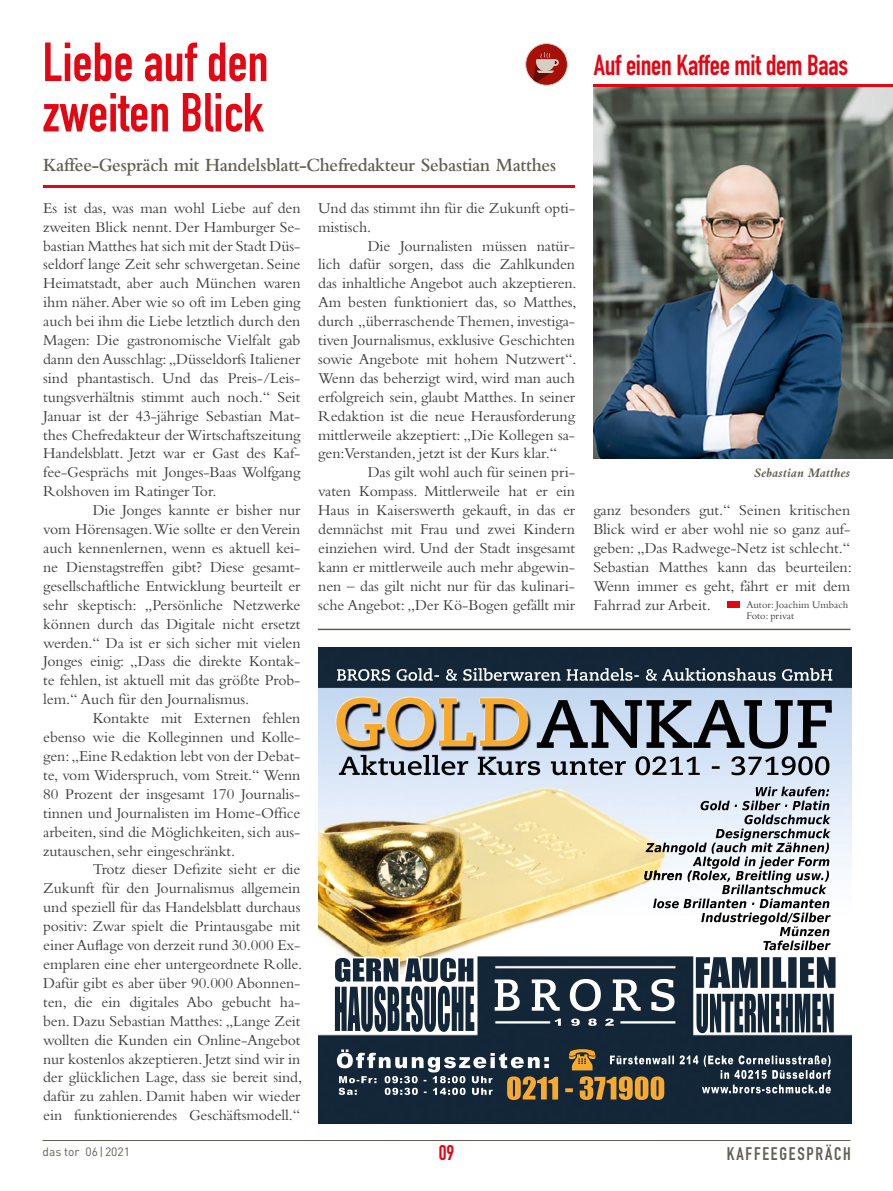
<style>
.page{position:relative;width:893px;height:1191px;background:#fff}
.page>*{position:absolute;margin:0;border:0;box-sizing:border-box;transform-origin:0 0}
.t1{font:700 54px "DIN Condensed";color:#e30613}
.t2{font:700 28.5px "DIN Condensed";letter-spacing:-.01em;color:#e30613}
.t3{font:700 21px "DIN Condensed";color:#e30613}
.t4{font:600 19.5px "Bembo";letter-spacing:-.015em;color:#615e52;scale:.95 1}
.t5{font:700 18px "DIN Condensed";letter-spacing:.1em;color:#615e52}
.t6{font:15.75px/18.9px "Bembo";letter-spacing:-.005em;color:#3c3c3b;text-align:justify}
.t7{font:italic 700 13.5px "Bembo";color:#615e52}
.t8{font:12px "DIN";color:#615e52}
.t9{font:10.5px/10.8px "Bembo";color:#3c3c3b}
</style>
<div class="page">
<img style="left:593px;top:87px;width:300px;height:371px">
<hr style="left:43px;top:185px;width:532px;height:3px;background:#e30613">
<svg style="left:525px;top:43px;width:43px;height:43px"></svg>
<hr style="left:593px;top:85px;width:300px;height:2px;background:#e30613">
<hr style="left:43px;top:1140px;width:807px;height:1px;background:#615e52">
<div style="left:727px;top:601px;width:13px;height:7px;background:#e30613"></div>
<hr style="left:318px;top:628px;width:532px;height:2px;background:#615e52">
<img style="left:318px;top:647px;width:533px;height:477px">
<img style="left:555px;top:1018px;width:59px;height:8px">
<img style="left:495px;top:979px;width:180px;height:32px">
<img style="left:507px;top:1076px;width:157px;height:24px">
<img style="left:569px;top:1049px;width:27px;height:21px">
<img style="left:610px;top:1055px;width:221px;height:38px">
<img style="left:337px;top:1049px;width:212px;height:23px">
<img style="left:339px;top:1075px;width:154px;height:20px">
<img style="left:333px;top:956px;width:143px;height:77px">
<img style="left:335px;top:985px;width:140px;height:47px">
<img style="left:335px;top:957px;width:138px;height:25px">
<img style="left:695px;top:992px;width:140px;height:43px">
<img style="left:696px;top:993px;width:138px;height:40px">
<img style="left:694px;top:955px;width:143px;height:34px">
<img style="left:696px;top:957px;width:140px;height:30px">
<img style="left:644px;top:786px;width:187px;height:84px">
<img style="left:644px;top:870px;width:187px;height:80px">
<img style="left:339px;top:755px;width:491px;height:20px">
<img style="left:336px;top:697px;width:192px;height:50px">
<img style="left:537px;top:700px;width:295px;height:49px">
<img style="left:337px;top:668px;width:495px;height:13px">
<h1 class="t1" style="left:43px;top:26px;width:228px">Liebe auf den</h1>
<h2 class="t2" style="left:594px;top:45px;width:256px">Auf einen Kaffee mit dem Baas</h2>
<h1 class="t1" style="left:43px;top:76px;width:223px">zweiten Blick</h1>
<p class="t4" style="left:43px;top:154px;width:542px">Kaffee-Gespräch mit Handelsblatt-Chefredakteur Sebastian Matthes</p>
<p class="t6" style="left:43px;top:198px;width:259px">Es ist das, was man wohl Liebe auf den zweiten Blick nennt. Der Hamburger Se&shy;bastian Matthes hat sich mit der Stadt Düs&shy;seldorf lange Zeit sehr schwergetan. Seine Heimatstadt, aber auch München waren ihm näher. Aber wie so oft im Leben ging auch bei ihm die Liebe letztlich durch den Magen: Die gastronomische Vielfalt gab dann den Ausschlag: „Düsseldorfs Italiener sind phantastisch. Und das Preis-/Leis&shy;tungsverhältnis stimmt auch noch.“ Seit Januar ist der 43-jährige Sebastian Mat&shy;thes Chefredakteur der Wirtschaftszeitung Handelsblatt. Jetzt war er Gast des Kaf&shy;fee-Gesprächs mit Jonges-Baas Wolfgang Rolshoven im Ratinger Tor.</p>
<p class="t6" style="left:43px;top:500px;width:259px;text-indent:50px">Die Jonges kannte er bisher nur vom Hörensagen.Wie sollte er den Verein auch kennenlernen, wenn es aktuell kei&shy;ne Dienstagstreffen gibt? Diese gesamt&shy;gesellschaftliche Entwicklung beurteilt er sehr skeptisch: „Persönliche Netzwerke können durch das Digitale nicht ersetzt werden.“ Da ist er sich sicher mit vielen Jonges einig: „Dass die direkte Kontak&shy;te fehlen, ist aktuell mit das größte Prob&shy;lem.“ Auch für den Journalismus.</p>
<p class="t6" style="left:43px;top:708px;width:259px;text-indent:50px">Kontakte mit Externen fehlen ebenso wie die Kolleginnen und Kolle&shy;gen: „Eine Redaktion lebt von der Debat&shy;te, vom Widerspruch, vom Streit.“ Wenn 80 Prozent der insgesamt 170 Journalis&shy;tinnen und Journalisten im Home-Office arbeiten, sind die Möglichkeiten, sich aus&shy;zutauschen, sehr eingeschränkt.</p>
<p class="t6" style="left:43px;top:859px;width:260px;text-indent:50px">Trotz dieser Defizite sieht er die Zukunft für den Journalismus allgemein und speziell für das Handelsblatt durchaus positiv: Zwar spielt die Printausgabe mit einer Auflage von derzeit rund 30.000 Ex&shy;emplaren eine eher untergeordnete Rolle.<br>Dafür gibt es aber über 90.000 Abonnen&shy;ten, die ein digitales Abo gebucht ha&shy;ben. Dazu Sebastian Matthes: „Lange Zeit wollten die Kunden ein Online-Angebot nur kostenlos akzeptieren. Jetzt sind wir in der glücklichen Lage, dass sie bereit sind, dafür zu zahlen. Damit haben wir wieder ein funktionierendes Geschäftsmodell.“</p>
<p class="t6" style="left:318px;top:198px;width:258px">Und das stimmt ihn für die Zukunft opti&shy;mistisch.</p>
<p class="t6" style="left:318px;top:236px;width:260px;text-indent:50px">Die Journalisten müssen natür&shy;lich dafür sorgen, dass die Zahlkunden das inhaltliche Angebot auch akzeptieren.<br>Am besten funktioniert das, so Matthes, durch „überraschende Themen, investiga&shy;tiven Journalismus, exklusive Geschichten sowie Angebote mit hohem Nutzwert“.<br>Wenn das beherzigt wird, wird man auch erfolgreich sein, glaubt Matthes. In seiner Redaktion ist die neue Herausforderung mittlerweile akzeptiert: „Die Kollegen sa&shy;gen:Verstanden, jetzt ist der Kurs klar.“</p>
<p class="t6" style="left:318px;top:463px;width:258px;text-indent:50px">Das gilt wohl auch für seinen pri&shy;vaten Kompass. Mittlerweile hat er ein Haus in Kaiserswerth gekauft, in das er demnächst mit Frau und zwei Kindern einziehen wird. Und der Stadt insgesamt kann er mittlerweile auch mehr abgewin&shy;nen – das gilt nicht nur für das kulinari&shy;sche Angebot: „Der Kö-Bogen gefällt mir</p>
<p class="t7" style="left:754px;top:466px;width:98px">Sebastian Matthes</p>
<p class="t6" style="left:593px;top:500px;width:260px">ganz besonders gut.“ Seinen kritischen Blick wird er aber wohl nie so ganz auf&shy;geben: „Das Radwege-Netz ist schlecht.“ Sebastian Matthes kann das beurteilen:<br>Wenn immer es geht, fährt er mit dem Fahrrad zur Arbeit.</p>
<p class="t9" style="left:746px;top:599px;width:103px">Autor: Joachim Umbach<br>Foto: privat</p>
<p class="t8" style="left:43px;top:1143px;width:89px">das tor 06|2021</p>
<h3 class="t3" style="left:439px;top:1139px;width:17px">09</h3>
<p class="t5" style="left:727px;top:1141px;width:125px">KAFFEEGESPRÄCH</p>
</div>
